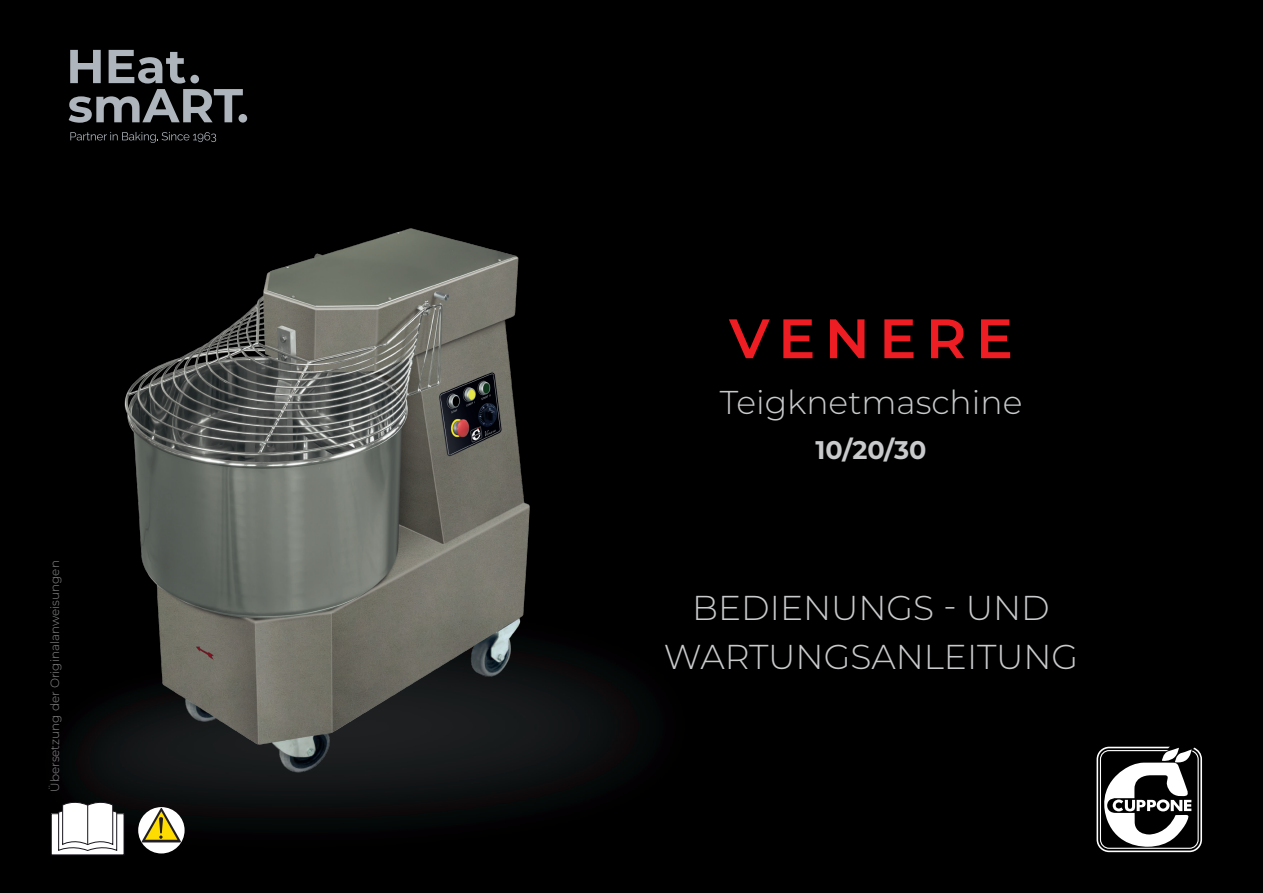
<style>
.page{position:relative;width:1263px;height:893px;background:#000}
.page>*{position:absolute;margin:0;border:0;box-sizing:border-box;transform-origin:0 0}
.t1{font:600 55.5px "Montserrat";letter-spacing:.17em;color:#ee1d23}
.t2{font:300 34.5px/49.5px "Montserrat";color:#c9cacc;text-align:center}
.t3{font:300 33px "Montserrat";color:#c9cacc}
.t4{font:700 25.5px "Montserrat";color:#c9cacc}
.t5{font:300 12px "Montserrat";color:#c9cacc}
</style>
<div class="page">
<div style="left:51px;top:814px;width:73px;height:41px;background:#fff"></div>
<div style="left:51px;top:813px;width:74px;height:42px;border:1px solid #17141a"></div>
<svg style="left:58px;top:799px;width:60px;height:52px"></svg>
<hr style="left:87px;top:805px;width:1px;height:39px;background:#17141a">
<svg style="left:138px;top:807px;width:47px;height:46px"></svg>
<svg style="left:142px;top:808px;width:39px;height:34px"></svg>
<img style="left:0;top:134px;width:589px;height:665px">
<svg style="left:69px;top:50px;width:174px;height:73px;background:#3f4244"></svg>
<svg style="left:70px;top:132px;width:146px;height:11px;background:#1f2021"></svg>
<div style="left:239px;top:114px;width:8px;height:9px;background:#aeb5bc;border-radius:50%"></div>
<div style="left:190px;top:75px;width:9px;height:8px;background:#aeb5bc;border-radius:50%"></div>
<svg style="left:1096px;top:747px;width:106px;height:105px"></svg>
<p class="t5" style="left:47px;top:792px;width:233px;rotate:-90deg">Übersetzung der Originalanweisungen</p>
<p class="t1" style="left:729px;top:299px;width:285px">VENERE</p>
<p class="t3" style="left:720px;top:380px;width:304px">Teigknetmaschine</p>
<p class="t4" style="left:815px;top:432px;width:113px">10/20/30</p>
<p class="t2" style="left:664px;top:582px;width:416px">BEDIENUNGS - UND<br>WARTUNGSANLEITUNG</p>
</div>
